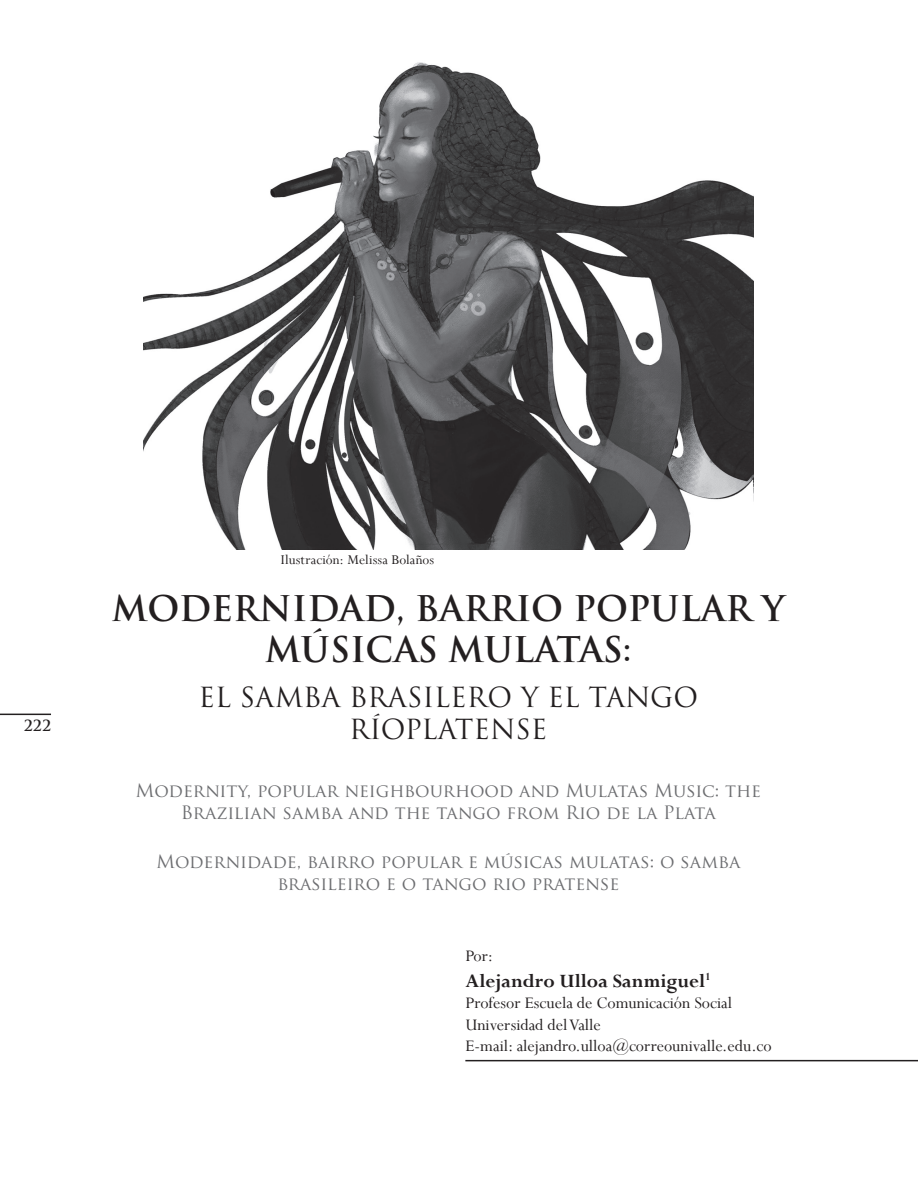
<style>
.page{position:relative;width:918px;height:1188px;background:#fff}
.page>*{position:absolute;margin:0;border:0;box-sizing:border-box;transform-origin:0 0}
.t1{font:700 34.5px/41.4px "Trajan Pro";color:#231f20;text-align:center}
.t2{font:27px/32.4px "Trajan Pro";color:#231f20;text-align:center}
.t3{font:700 21px "Perpetua";color:#231f20}
.t4{font:18px/21.6px "Trajan Pro";color:#6c6d70;text-align:center}
.t5{font:18px/21.6px "Perpetua";color:#231f20}
.t6{font:15px "Perpetua";letter-spacing:.01em;color:#231f20}
.t7{font:700 15px "Trajan Pro";color:#231f20}
</style>
<div class="page">
<hr style="left:0;top:714px;width:51px;height:1px;background:#231f20">
<img style="left:143px;top:62px;width:611px;height:487px">
<hr style="left:465px;top:1060px;width:453px;height:1px;background:#231f20">
<p class="t7" style="left:24px;top:717px;width:29px">222</p>
<p class="t6" style="left:281px;top:551px;width:155px">Ilustración: Melissa Bolaños</p>
<h1 class="t1" style="left:112px;top:588px;width:675px">MODERNIDAD, BARRIO POPULAR Y<br>MÚSICAS MULATAS:</h1>
<h2 class="t2" style="left:199px;top:681px;width:501px">EL SAMBA BRASILERO Y EL TANGO<br>RÍOPLATENSE</h2>
<p class="t4" style="left:136px;top:780px;width:627px">Modernity, popular neighbourhood and Mulatas Music: the<br>Brazilian samba and the tango from Rio de la Plata</p>
<p class="t4" style="left:156px;top:851px;width:586px">Modernidade, bairro popular e músicas mulatas: o samba brasileiro e o tango rio pratense</p>
<p class="t5" style="left:465px;top:945px;width:29px">Por:</p>
<p class="t3" style="left:465px;top:967px;width:247px">Alejandro Ulloa Sanmiguel<sup>1</sup></p>
<p class="t5" style="left:465px;top:992px;width:308px">Profesor Escuela de Comunicación Social<br>Universidad del Valle<br>E-mail: alejandro.ulloa@correounivalle.edu.co</p>
</div>
